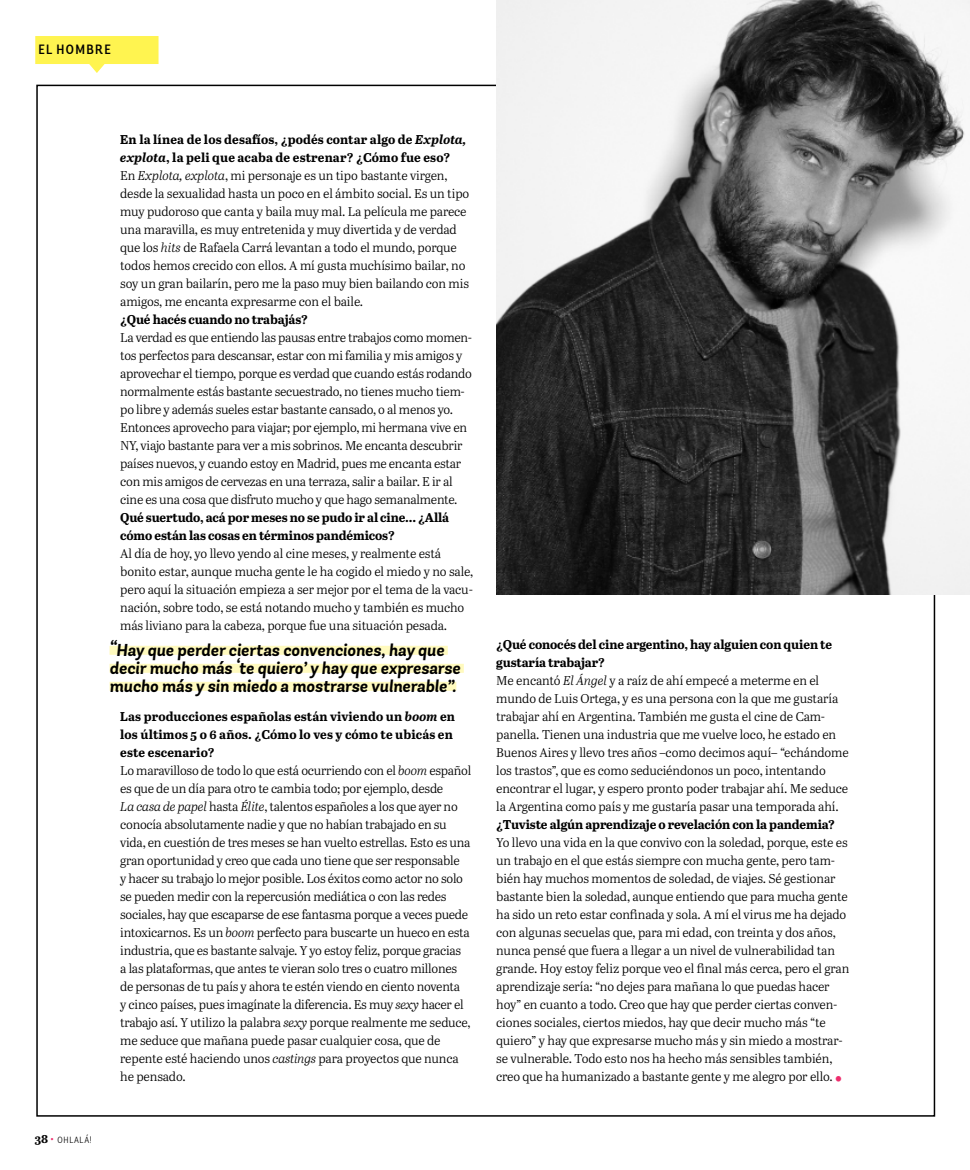
<style>
.page{position:relative;width:970px;height:1170px;background:#fff}
.page>*{position:absolute;margin:0;border:0;box-sizing:border-box;transform-origin:0 0}
.t1{font:italic 700 17.25px/18px "Andes";color:#000}
.t2{font:500 condensed 13.5px "Andes";letter-spacing:.1em;color:#000}
.t3{font:12.75px/18px "Abril Text Lt";letter-spacing:-.02em;color:#000}
.t4{font:700 12.75px/18px "Abril Text";letter-spacing:-.01em;color:#000}
.t5{font:700 12.75px/18px "Abril Text";letter-spacing:.01em;color:#000}
.t6{font:300 condensed 9px "Andes";letter-spacing:.08em;color:#000}
.s1{font-style:italic}
.s2{font-family:"Abril Text";font-weight:700;font-stretch:normal;font-size:12px}
.s3{font-size:13.5px;color:#ee2d6d}
.s4{font-family:"Andes";font-weight:900;font-stretch:condensed;font-size:18px;color:#ee2d6d}
</style>
<div class="page">
<svg style="left:35px;top:36px;width:123px;height:37px"></svg>
<img style="left:496px;top:0;width:473px;height:594px">
<div style="left:109px;top:645px;width:339px;height:9px;background:#fffabe"></div>
<div style="left:109px;top:663px;width:355px;height:9px;background:#fffabe"></div>
<div style="left:109px;top:681px;width:347px;height:9px;background:#fffabe"></div>
<p class="t2" style="left:38px;top:41px;width:74px">EL HOMBRE</p>
<p class="t5" style="left:120px;top:130px;width:348px">En la línea de los desafíos, ¿podés contar algo de <span class="s1">Explota, explota</span>, la peli que acaba de estrenar? ¿Cómo fue eso?</p>
<p class="t3" style="left:120px;top:166px;width:350px">En <span class="s1">Explota, explota</span>, mi personaje es un tipo bastante virgen, desde la sexualidad hasta un poco en el ámbito social. Es un tipo muy pudoroso que canta y baila muy mal. La película me parece una maravilla, es muy entretenida y muy divertida y de verdad que los <span class="s1">hits</span> de Rafaela Carrá levantan a todo el mundo, porque todos hemos crecido con ellos. A mí gusta muchísimo bailar, no soy un gran bailarín, pero me la paso muy bien bailando con mis amigos, me encanta expresarme con el baile.</p>
<p class="t4" style="left:120px;top:310px;width:189px">¿Qué hacés cuando no trabajás?</p>
<p class="t3" style="left:120px;top:328px;width:353px">La verdad es que entiendo las pausas entre trabajos como momen&shy;tos perfectos para descansar, estar con mi familia y mis amigos y aprovechar el tiempo, porque es verdad que cuando estás rodando normalmente estás bastante secuestrado, no tienes mucho tiem&shy;po libre y además sueles estar bastante cansado, o al menos yo.<br>Entonces aprovecho para viajar; por ejemplo, mi hermana vive en NY, viajo bastante para ver a mis sobrinos. Me encanta descubrir países nuevos, y cuando estoy en Madrid, pues me encanta estar con mis amigos de cervezas en una terraza, salir a bailar. E ir al cine es una cosa que disfruto mucho y que hago semanalmente.</p>
<p class="t4" style="left:120px;top:508px;width:330px">Qué suertudo, acá por meses no se pudo ir al cine... ¿Allá cómo están las cosas en términos pandémicos?</p>
<p class="t3" style="left:120px;top:544px;width:354px">Al día de hoy, yo llevo yendo al cine meses, y realmente está bonito estar, aunque mucha gente le ha cogido el miedo y no sale, pero aquí la situación empieza a ser mejor por el tema de la vacu&shy;nación, sobre todo, se está notando mucho y también es mucho más liviano para la cabeza, porque fue una situación pesada.</p>
<h1 class="t1" style="left:109px;top:641px;width:352px">“Hay que perder ciertas convenciones, hay que decir mucho más ‘te quiero’ y hay que expresarse mucho más y sin miedo a mostrarse vulnerable”.</h1>
<p class="t5" style="left:120px;top:706px;width:336px">Las producciones españolas están viviendo un <span class="s1">boom</span> en los últimos 5 o 6 años. ¿Cómo lo ves y cómo te ubicás en este escenario?</p>
<p class="t3" style="left:120px;top:760px;width:352px">Lo maravilloso de todo lo que está ocurriendo con el <span class="s1">boom</span> español es que de un día para otro te cambia todo; por ejemplo, desde<br><span class="s1">La casa de papel</span> hasta <span class="s1">Élite</span>, talentos españoles a los que ayer no conocía absolutamente nadie y que no habían trabajado en su vida, en cuestión de tres meses se han vuelto estrellas. Esto es una gran oportunidad y creo que cada uno tiene que ser responsable<br>y hacer su trabajo lo mejor posible. Los éxitos como actor no solo se pueden medir con la repercusión mediática o con las redes sociales, hay que escaparse de ese fantasma porque a veces puede intoxicarnos. Es un <span class="s1">boom</span> perfecto para buscarte un hueco en esta industria, que es bastante salvaje. Y yo estoy feliz, porque gracias<br>a las plataformas, que antes te vieran solo tres o cuatro millones de personas de tu país y ahora te estén viendo en ciento noventa<br>y cinco países, pues imagínate la diferencia. Es muy <span class="s1">sexy</span> hacer el trabajo así. Y utilizo la palabra <span class="s1">sexy</span> porque realmente me seduce, me seduce que mañana puede pasar cualquier cosa, que de repente esté haciendo unos <span class="s1">castings</span> para proyectos que nunca he pensado.</p>
<p class="t6" style="left:35px;top:1134px;width:58px"><span class="s2">38</span><span class="s3">•</span> ohlalá!</p>
<p class="t4" style="left:496px;top:634px;width:337px">¿Qué conocés del cine argentino, hay alguien con quien te gustaría trabajar?</p>
<p class="t3" style="left:496px;top:670px;width:354px">Me encantó <span class="s1">El Ángel</span> y a raíz de ahí empecé a meterme en el mundo de Luis Ortega, y es una persona con la que me gustaría trabajar ahí en Argentina. También me gusta el cine de Cam&shy;panella. Tienen una industria que me vuelve loco, he estado en Buenos Aires y llevo tres años –como decimos aquí– “echándome los trastos”, que es como seduciéndonos un poco, intentando encontrar el lugar, y espero pronto poder trabajar ahí. Me seduce la Argentina como país y me gustaría pasar una temporada ahí.</p>
<p class="t4" style="left:496px;top:814px;width:340px">¿Tuviste algún aprendizaje o revelación con la pandemia?</p>
<p class="t3" style="left:496px;top:832px;width:355px">Yo llevo una vida en la que convivo con la soledad, porque, este es un trabajo en el que estás siempre con mucha gente, pero tam&shy;bién hay muchos momentos de soledad, de viajes. Sé gestionar bastante bien la soledad, aunque entiendo que para mucha gente ha sido un reto estar confinada y sola. A mí el virus me ha dejado con algunas secuelas que, para mi edad, con treinta y dos años, nunca pensé que fuera a llegar a un nivel de vulnerabilidad tan grande. Hoy estoy feliz porque veo el final más cerca, pero el gran aprendizaje sería: “no dejes para mañana lo que puedas hacer hoy” en cuanto a todo. Creo que hay que perder ciertas conven&shy;ciones sociales, ciertos miedos, hay que decir mucho más “te quiero” y hay que expresarse mucho más y sin miedo a mostrar&shy;se vulnerable. Todo esto nos ha hecho más sensibles también, creo que ha humanizado a bastante gente y me alegro por ello. <span class="s4">•</span></p>
</div>
